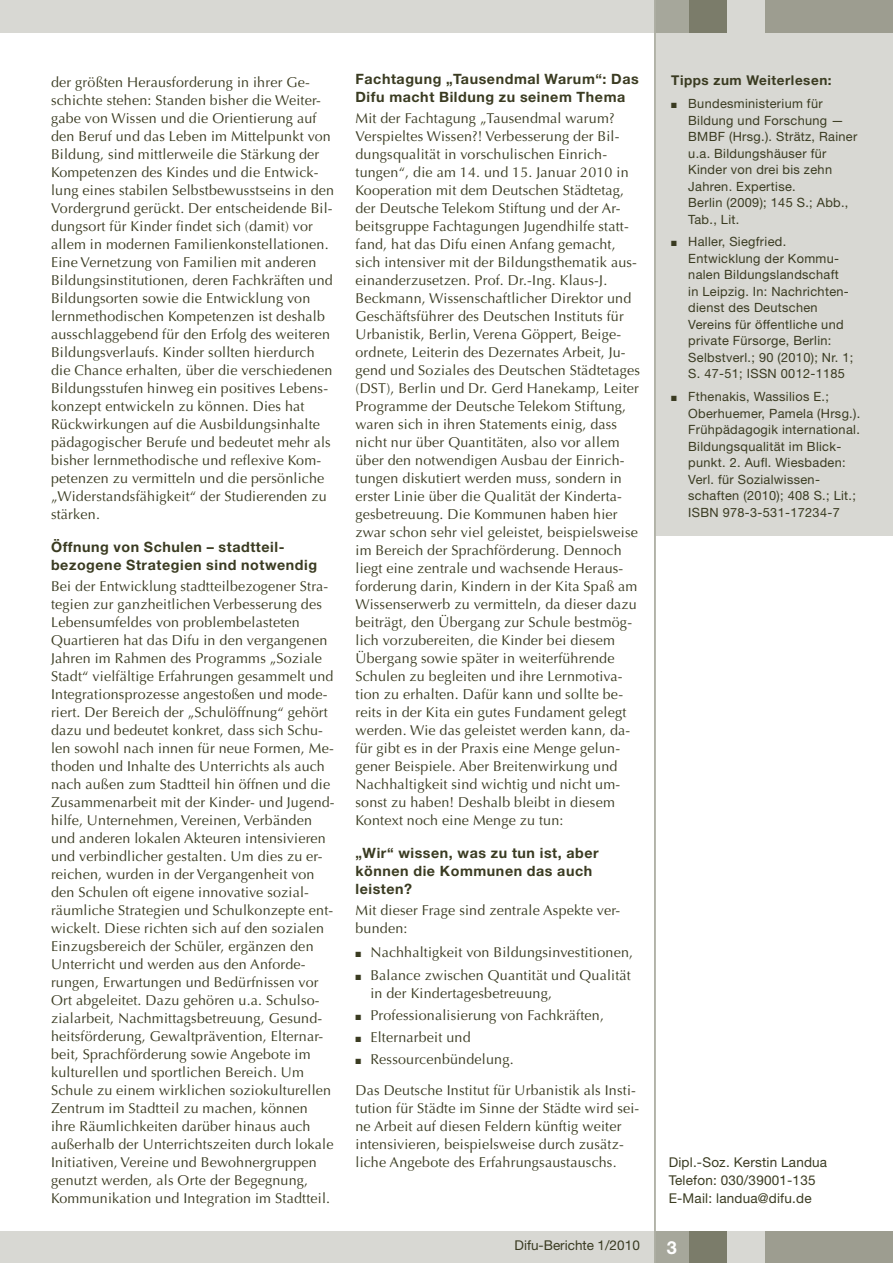
<style>
.page{position:relative;width:893px;height:1263px;background:#fff}
.page>*{position:absolute;margin:0;border:0;box-sizing:border-box;transform-origin:0 0}
.t1{font:700 18px "Helvetica Neue";color:#fff}
.t2{font:14.25px/18px "Optima";letter-spacing:.015em;color:#3a3b21}
.t3{font:700 14.25px/18px "Helvetica Neue";letter-spacing:.04em;color:#3a3b21}
.t4{font:13.5px/18px "Helvetica Neue";letter-spacing:.015em;color:#3a3b21}
.t5{font:700 13.5px "Helvetica Neue";letter-spacing:.04em;color:#3a3b21}
.t6{font:12.75px/16.5px "Helvetica Neue";letter-spacing:.025em;color:#3a3b21}
</style>
<div class="page">
<div style="left:656px;top:12px;width:237px;height:524px;background:#d8d8d3"></div>
<div style="left:0;top:0;width:893px;height:33px;background:#d8d8d3"></div>
<div style="left:0;top:1231px;width:893px;height:32px;background:#d8d8d3"></div>
<div style="left:765px;top:0;width:128px;height:33px;background:#9d9d90"></div>
<div style="left:654px;top:0;width:38px;height:33px;background:#a6a79b"></div>
<div style="left:689px;top:0;width:38px;height:33px;background:#7b7c6a"></div>
<div style="left:765px;top:1231px;width:128px;height:32px;background:#9d9d90"></div>
<div style="left:654px;top:1231px;width:38px;height:32px;background:#a6a79b"></div>
<div style="left:689px;top:1231px;width:38px;height:32px;background:#7b7c6a"></div>
<hr style="left:654px;top:0;width:2px;height:1263px;background:#b0b1a6">
<p class="t2" style="left:51px;top:73px;width:285px">der größten Herausforderung in ihrer Ge&shy;schichte stehen: Standen bisher die Weiter&shy;gabe von Wissen und die Orientierung auf den Beruf und das Leben im Mittelpunkt von Bildung, sind mittlerweile die Stärkung der Kompetenzen des Kindes und die Entwick&shy;lung eines stabilen Selbstbewusstseins in den Vordergrund gerückt. Der entscheidende Bil&shy;dungsort für Kinder findet sich (damit) vor allem in modernen Familienkonstellationen.<br>Eine Vernetzung von Familien mit anderen Bildungsinstitutionen, deren Fachkräften und Bildungsorten sowie die Entwicklung von lernmethodischen Kompetenzen ist deshalb ausschlaggebend für den Erfolg des weiteren Bildungsverlaufs. Kinder sollten hierdurch die Chance erhalten, über die verschiedenen Bildungsstufen hinweg ein positives Lebens&shy;konzept entwickeln zu können. Dies hat Rückwirkungen auf die Ausbildungsinhalte pädagogischer Berufe und bedeutet mehr als bisher lernmethodische und reflexive Kom&shy;petenzen zu vermitteln und die persönliche „Widerstandsfähigkeit“ der Studierenden zu stärken.</p>
<p class="t3" style="left:51px;top:538px;width:268px">Öffnung von Schulen – stadtteil&shy;bezogene Strategien sind notwendig</p>
<p class="t2" style="left:51px;top:577px;width:285px">Bei der Entwicklung stadtteilbezogener Stra&shy;tegien zur ganzheitlichen Verbesserung des Lebensumfeldes von problembelasteten Quartieren hat das Difu in den vergangenen Jahren im Rahmen des Programms „Soziale Stadt“ vielfältige Erfahrungen gesammelt und Integrationsprozesse angestoßen und mode&shy;riert. Der Bereich der „Schulöffnung“ gehört dazu und bedeutet konkret, dass sich Schu&shy;len sowohl nach innen für neue Formen, Me&shy;thoden und Inhalte des Unterrichts als auch nach außen zum Stadtteil hin öffnen und die Zusammenarbeit mit der Kinder- und Jugend&shy;hilfe, Unternehmen, Vereinen, Verbänden und anderen lokalen Akteuren intensivieren und verbindlicher gestalten. Um dies zu er&shy;reichen, wurden in der Vergangenheit von den Schulen oft eigene innovative sozial&shy;räumliche Strategien und Schulkonzepte ent&shy;wickelt. Diese richten sich auf den sozialen Einzugsbereich der Schüler, ergänzen den Unterricht und werden aus den Anforde&shy;rungen, Erwartungen und Bedürfnissen vor Ort abgeleitet. Dazu gehören u.a. Schulso&shy;zialarbeit, Nachmittagsbetreuung, Gesund&shy;heitsförderung, Gewaltprävention, Elternar&shy;beit, Sprachförderung sowie Angebote im kulturellen und sportlichen Bereich. Um Schule zu einem wirklichen soziokulturellen Zentrum im Stadtteil zu machen, können ihre Räumlichkeiten darüber hinaus auch außerhalb der Unterrichtszeiten durch lokale Initiativen, Vereine und Bewohnergruppen genutzt werden, als Orte der Begegnung, Kommunikation und Integration im Stadtteil.</p>
<p class="t3" style="left:355px;top:70px;width:285px">Fachtagung „Tausendmal Warum“: Das<br>Difu macht Bildung zu seinem Thema</p>
<p class="t2" style="left:355px;top:109px;width:286px">Mit der Fachtagung „Tausendmal warum?<br>Verspieltes Wissen?! Verbesserung der Bil&shy;dungsqualität in vorschulischen Einrich&shy;tungen“, die am 14. und 15. Januar 2010 in Kooperation mit dem Deutschen Städtetag, der Deutsche Telekom Stiftung und der Ar&shy;beitsgruppe Fachtagungen Jugendhilfe statt&shy;fand, hat das Difu einen Anfang gemacht, sich intensiver mit der Bildungsthematik aus&shy;einanderzusetzen. Prof. Dr.-Ing. Klaus-J.<br>Beckmann, Wissenschaftlicher Direktor und Geschäftsführer des Deutschen Instituts für Urbanistik, Berlin, Verena Göppert, Beige&shy;ordnete, Leiterin des Dezernates Arbeit, Ju&shy;gend und Soziales des Deutschen Städtetages (DST), Berlin und Dr. Gerd Hanekamp, Leiter Programme der Deutsche Telekom Stiftung, waren sich in ihren Statements einig, dass nicht nur über Quantitäten, also vor allem über den notwendigen Ausbau der Einrich&shy;tungen diskutiert werden muss, sondern in erster Linie über die Qualität der Kinderta&shy;gesbetreuung. Die Kommunen haben hier zwar schon sehr viel geleistet, beispielsweise im Bereich der Sprachförderung. Dennoch liegt eine zentrale und wachsende Heraus&shy;forderung darin, Kindern in der Kita Spaß am Wissenserwerb zu vermitteln, da dieser dazu beiträgt, den Übergang zur Schule bestmög&shy;lich vorzubereiten, die Kinder bei diesem Übergang sowie später in weiterführende Schulen zu begleiten und ihre Lernmotiva&shy;tion zu erhalten. Dafür kann und sollte be&shy;reits in der Kita ein gutes Fundament gelegt werden. Wie das geleistet werden kann, da&shy;für gibt es in der Praxis eine Menge gelun&shy;gener Beispiele. Aber Breitenwirkung und Nachhaltigkeit sind wichtig und nicht um&shy;sonst zu haben! Deshalb bleibt in diesem Kontext noch eine Menge zu tun:</p>
<p class="t3" style="left:355px;top:844px;width:245px">„Wir“ wissen, was zu tun ist, aber können die Kommunen das auch leisten?</p>
<p class="t2" style="left:355px;top:901px;width:266px">Mit dieser Frage sind zentrale Aspekte ver&shy;bunden:</p>
<p class="t2" style="left:355px;top:944px;width:279px">■ Nachhaltigkeit von Bildungsinvestitionen,</p>
<p class="t2" style="left:370px;top:966px;width:262px;text-indent:-15px">■ Balance zwischen Quantität und Qualität in der Kindertagesbetreuung,</p>
<p class="t2" style="left:355px;top:1006px;width:250px">■ Professionalisierung von Fachkräften,</p>
<p class="t2" style="left:355px;top:1028px;width:117px">■ Elternarbeit und</p>
<p class="t2" style="left:355px;top:1044px;width:282px;line-height:30.6px">■ Ressourcenbündelung.<br>Das Deutsche Institut für Urbanistik als Insti-</p>
<p class="t2" style="left:355px;top:1099px;width:285px">tution für Städte im Sinne der Städte wird sei&shy;ne Arbeit auf diesen Feldern künftig weiter intensivieren, beispielsweise durch zusätz&shy;liche Angebote des Erfahrungsaustauschs.</p>
<p class="t5" style="left:671px;top:72px;width:162px">Tipps zum Weiterlesen:</p>
<p class="t6" style="left:688px;top:95px;width:171px;text-indent:-17px">■ Bundesministerium für<br>Bildung und Forschung —<br>BMBF (Hrsg.). Strätz, Rainer u.a. Bildungshäuser für<br>Kinder von drei bis zehn<br>Jahren. Expertise.<br>Berlin (2009); 145 S.; Abb.,<br>Tab., Lit.</p>
<p class="t6" style="left:688px;top:233px;width:167px;text-indent:-17px">■ Haller, Siegfried.<br>Entwicklung der Kommu&shy;nalen Bildungslandschaft<br>in Leipzig. In: Nachrichten&shy;dienst des Deutschen<br>Vereins für öffentliche und private Fürsorge, Berlin:<br>Selbstverl.; 90 (2010); Nr. 1;<br>S. 47-51; ISSN 0012-1185</p>
<p class="t6" style="left:688px;top:388px;width:174px;text-indent:-17px">■ Fthenakis, Wassilios E.;<br>Oberhuemer, Pamela (Hrsg.).<br>Frühpädagogik international.<br>Bildungsqualität im Blick&shy;punkt. 2. Aufl. Wiesbaden:<br>Verl. für Sozialwissen&shy;schaften (2010); 408 S.; Lit.;<br>ISBN 978-3-531-17234-7</p>
<p class="t4" style="left:669px;top:1153px;width:160px">Dipl.-Soz. Kerstin Landua<br>Telefon: 030/39001-135<br>E-Mail: landua@difu.de</p>
<p class="t4" style="left:514px;top:1236px;width:127px">Difu-Berichte 1/2010</p>
<p class="t1" style="left:667px;top:1236px;width:12px">3</p>
</div>
